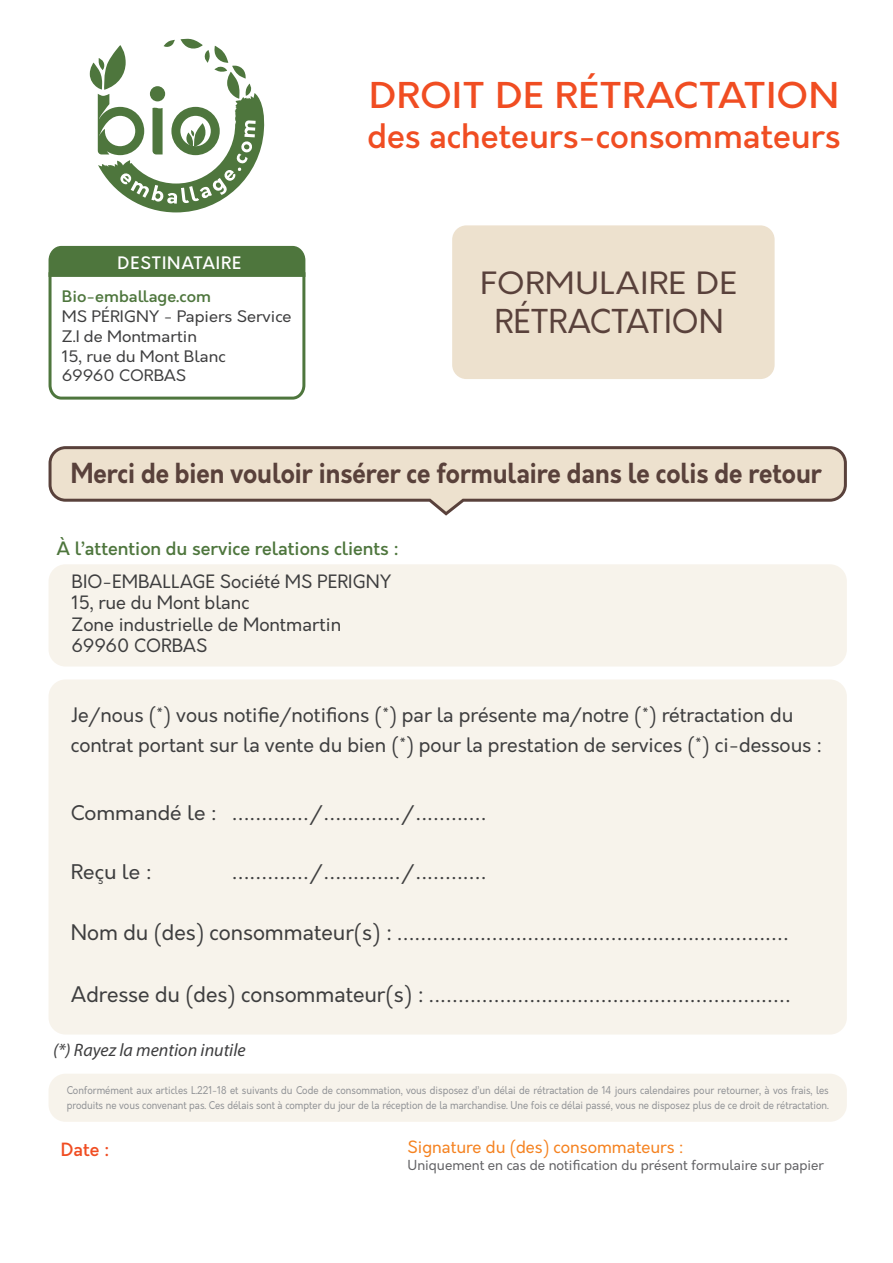
<style>
.page{position:relative;width:893px;height:1263px;background:#fff}
.page>*{position:absolute;margin:0;border:0;box-sizing:border-box;transform-origin:0 0}
.t1{font:500 34.8px "Orkney";letter-spacing:.01em;color:#f04d22;scale:1.1 1}
.t2{font:500 33px "Orkney";color:#f04d22}
.t3{font:32.1px "Orkney";color:#59413b}
.t4{font:30px "Orkney";letter-spacing:.01em;color:#59413b;scale:1.1 1}
.t5{font:700 27px "Orkney";color:#59413b;scale:.9 1}
.t6{font:19.8px "Orkney";color:#3e3e3f;scale:1.06 1}
.t7{font:19.5px/30px "Orkney";color:#3e3e3f}
.t8{font:18px/21.6px "Orkney";color:#3e3e3f}
.t9{font:500 18px "Orkney";color:#4e763d}
.t10{font:italic 18px "Myriad Pro";color:#3e3e3f}
.t11{font:500 17.85px "Orkney";color:#f04d22}
.t12{font:500 16.8px "Orkney";letter-spacing:.05em;color:#fff}
.t13{font:16.5px "Orkney";color:#f58220}
.t14{font:15.45px/19.8px "Orkney";color:#3e3e3f;scale:1.06 1}
.t15{font:500 15.45px "Orkney";color:#4e763d;scale:1.06 1}
.t16{font:13.5px "Orkney";color:#636366}
.t17{font:10.5px/14.2px "Orkney";color:#919396;scale:.91 1}
.s1{font-size:21px}
</style>
<div class="page">
<svg style="left:49px;top:446px;width:798px;height:70px;fill:#ede1ce"></svg>
<svg style="left:90px;top:39px;width:175px;height:173px"></svg>
<div style="left:49px;top:679px;width:798px;height:355px;background:#f7f3eb;border-radius:17px"></div>
<div style="left:49px;top:564px;width:798px;height:102px;background:#f7f3eb;border-radius:17px"></div>
<div style="left:49px;top:1074px;width:798px;height:48px;background:#f7f3eb;border-radius:17px"></div>
<div style="left:452px;top:225px;width:323px;height:154px;background:#ede1ce;border-radius:14px"></div>
<svg style="left:49px;top:246px;width:256px;height:154px"></svg>
<h3 class="t12" style="left:118px;top:252px;width:125px">DESTINATAIRE</h3>
<h3 class="t15" style="left:62px;top:286px;width:142px">Bio-emballage.com</h3>
<h3 class="t14" style="left:62px;top:307px;width:218px">MS PÉRIGNY - Papiers Service<br>Z.I de Montmartin<br>15, rue du Mont Blanc<br>69960 CORBAS</h3>
<h1 class="t1" style="left:369px;top:73px;width:429px">DROIT DE RÉTRACTATION</h1>
<h2 class="t2" style="left:367px;top:114px;width:475px">des acheteurs-consommateurs</h2>
<h3 class="t4" style="left:480px;top:264px;width:235px">FORMULAIRE DE</h3>
<h3 class="t3" style="left:494px;top:300px;width:231px">RÉTRACTATION</h3>
<h3 class="t5" style="left:71px;top:455px;width:836px">Merci de bien vouloir insérer ce formulaire dans le colis de retour</h3>
<h3 class="t9" style="left:57px;top:536px;width:344px">À l’attention du service relations clients :</h3>
<h3 class="t8" style="left:72px;top:571px;width:322px">BIO-EMBALLAGE Société MS PERIGNY<br>15, rue du Mont blanc<br>Zone industrielle de Montmartin<br>69960 CORBAS</h3>
<h3 class="t7" style="left:71px;top:701px;width:753px">Je/nous (*) vous notifie/notifions (*) par la présente ma/notre (*) rétractation du contrat portant sur la vente du bien (*) pour la prestation de services (*) ci-dessous :</h3>
<h3 class="t6" style="left:71px;top:799px;width:393px">Commandé le : ............./............./............</h3>
<h3 class="t6" style="left:71px;top:859px;width:78px">Reçu le :</h3>
<h3 class="t6" style="left:233px;top:859px;width:240px">............./............./............</h3>
<h3 class="t6" style="left:71px;top:920px;width:678px"><span class="s1">Nom du (des) consommateur(s) :</span> ..................................................................</h3>
<h3 class="t6" style="left:71px;top:981px;width:680px"><span class="s1">Adresse du (des) consommateur(s) :</span> .............................................................</h3>
<h3 class="t10" style="left:53px;top:1039px;width:194px">(*) Rayez la mention inutile</h3>
<p class="t17" style="left:67px;top:1083px;width:839px">Conformément aux articles L.221-18 et suivants du Code de consommation, vous disposez d’un délai de rétractation de 14 jours calendaires pour retourner, à vos frais, les produits ne vous convenant pas. Ces délais sont à compter du jour de la réception de la marchandise. Une fois ce délai passé, vous ne disposez plus de ce droit de rétractation.</p>
<h3 class="t11" style="left:61px;top:1137px;width:50px">Date :</h3>
<h3 class="t13" style="left:407px;top:1136px;width:278px">Signature du (des) consommateurs :</h3>
<p class="t16" style="left:407px;top:1157px;width:418px">Uniquement en cas de notification du présent formulaire sur papier</p>
</div>
